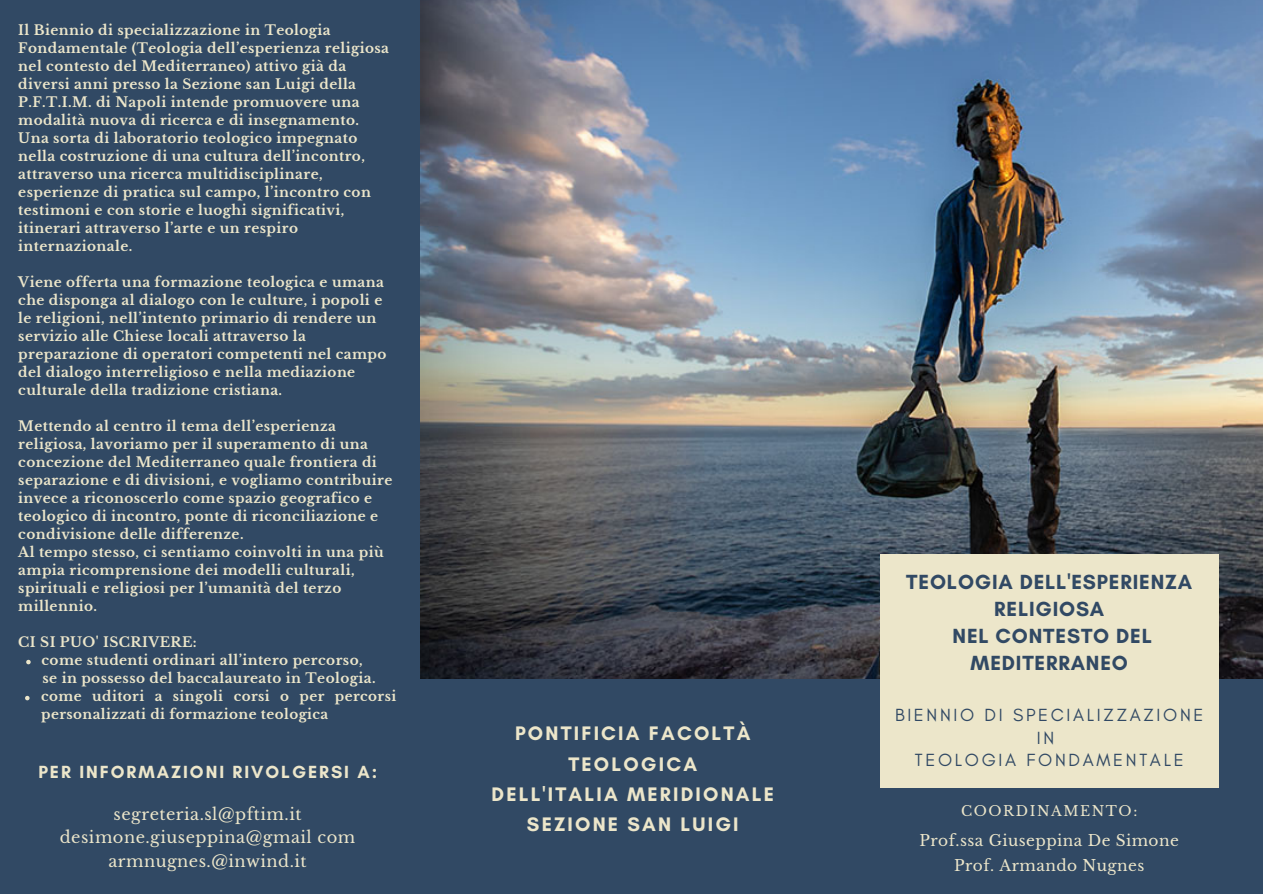
<style>
.page{position:relative;width:1263px;height:894px;background:#fff}
.page>*{position:absolute;margin:0;border:0;box-sizing:border-box;transform-origin:0 0}
.t1{font:700 20.85px/27px "Glacial Indifference";letter-spacing:.04em;color:#314964;text-align:center}
.t2{font:700 19.95px/30.3px "Glacial Indifference";letter-spacing:.11em;color:#ece6ca;text-align:center}
.t3{font:18px/22.5px "Glacial Indifference";letter-spacing:.15em;color:#314964;text-align:center}
.t4{font:700 17.85px "Glacial Indifference";letter-spacing:.11em;color:#ece6ca}
.t5{font:16.2px/23.5px "Libre Baskerville";letter-spacing:.03em;color:#ece6ca;text-align:center}
.t6{font:15.3px/24.8px "Libre Baskerville";letter-spacing:.03em;color:#ece6ca;text-align:center}
.t7{font:13.95px "Libre Baskerville";letter-spacing:.11em;color:#ece6ca}
.t8{font:700 13.65px/18px "Libre Baskerville";letter-spacing:.03em;color:#ece6ca}
.t9{font:700 13.5px/18px "Libre Baskerville";letter-spacing:.03em;color:#ece6ca}
</style>
<div class="page">
<div style="left:0;top:0;width:1263px;height:893px;background:#314964"></div>
<img style="left:421px;top:0;width:842px;height:678px">
<div style="left:880px;top:553px;width:338px;height:234px;background:#ece6ca"></div>
<svg style="left:26px;top:659px;width:5px;height:5px"></svg>
<svg style="left:25px;top:695px;width:5px;height:5px"></svg>
<p class="t8" style="left:18px;top:21px;width:372px">Il Biennio di specializzazione in Teologia Fondamentale (Teologia dell’esperienza religiosa nel contesto del Mediterraneo) attivo già da diversi anni presso la Sezione san Luigi della P.F.T.I.M. di Napoli intende promuovere una modalità nuova di ricerca e di insegnamento.<br>Una sorta di laboratorio teologico impegnato nella costruzione di una cultura dell’incontro, attraverso una ricerca multidisciplinare, esperienze di pratica sul campo, l’incontro con testimoni e con storie e luoghi significativi, itinerari attraverso l’arte e un respiro internazionale.</p>
<p class="t8" style="left:18px;top:273px;width:370px">Viene offerta una formazione teologica e umana che disponga al dialogo con le culture, i popoli e le religioni, nell’intento primario di rendere un servizio alle Chiese locali attraverso la preparazione di operatori competenti nel campo del dialogo interreligioso e nella mediazione culturale della tradizione cristiana.</p>
<p class="t8" style="left:18px;top:417px;width:376px">Mettendo al centro il tema dell’esperienza religiosa, lavoriamo per il superamento di una concezione del Mediterraneo quale frontiera di separazione e di divisioni, e vogliamo contribuire invece a riconoscerlo come spazio geografico e teologico di incontro, ponte di riconciliazione e condivisione delle differenze.<br>Al tempo stesso, ci sentiamo coinvolti in una più ampia ricomprensione dei modelli culturali, spirituali e religiosi per l’umanità del terzo millennio.</p>
<p class="t8" style="left:18px;top:633px;width:180px">CI SI PUO' ISCRIVERE:</p>
<p class="t8" style="left:43px;top:669px;width:335px">se in possesso del baccalaureato in Teologia.</p>
<p class="t8" style="left:42px;top:651px;width:323px">come studenti ordinari all’intero percorso,</p>
<p class="t9" style="left:41px;top:687px;width:356px">come uditori a singoli corsi o per percorsi personalizzati di formazione teologica</p>
<h3 class="t4" style="left:38px;top:761px;width:340px">PER INFORMAZIONI RIVOLGERSI A:</h3>
<p class="t5" style="left:60px;top:802px;width:297px">segreteria.sl@pftim.it desimone.giuseppina@gmail com armnugnes.@inwind.it</p>
<h2 class="t2" style="left:491px;top:717px;width:284px">PONTIFICIA FACOLTÀ<br>TEOLOGICA<br>DELL'ITALIA MERIDIONALE<br>SEZIONE SAN LUIGI</h2>
<h1 class="t1" style="left:906px;top:568px;width:287px">TEOLOGIA DELL'ESPERIENZA<br>RELIGIOSA<br>NEL CONTESTO DEL<br>MEDITERRANEO</h1>
<h3 class="t3" style="left:895px;top:703px;width:310px">BIENNIO DI SPECIALIZZAZIONE<br>IN<br>TEOLOGIA FONDAMENTALE</h3>
<p class="t7" style="left:961px;top:802px;width:178px">COORDINAMENTO:</p>
<p class="t6" style="left:920px;top:828px;width:261px">Prof.ssa Giuseppina De Simone<br>Prof. Armando Nugnes</p>
</div>
